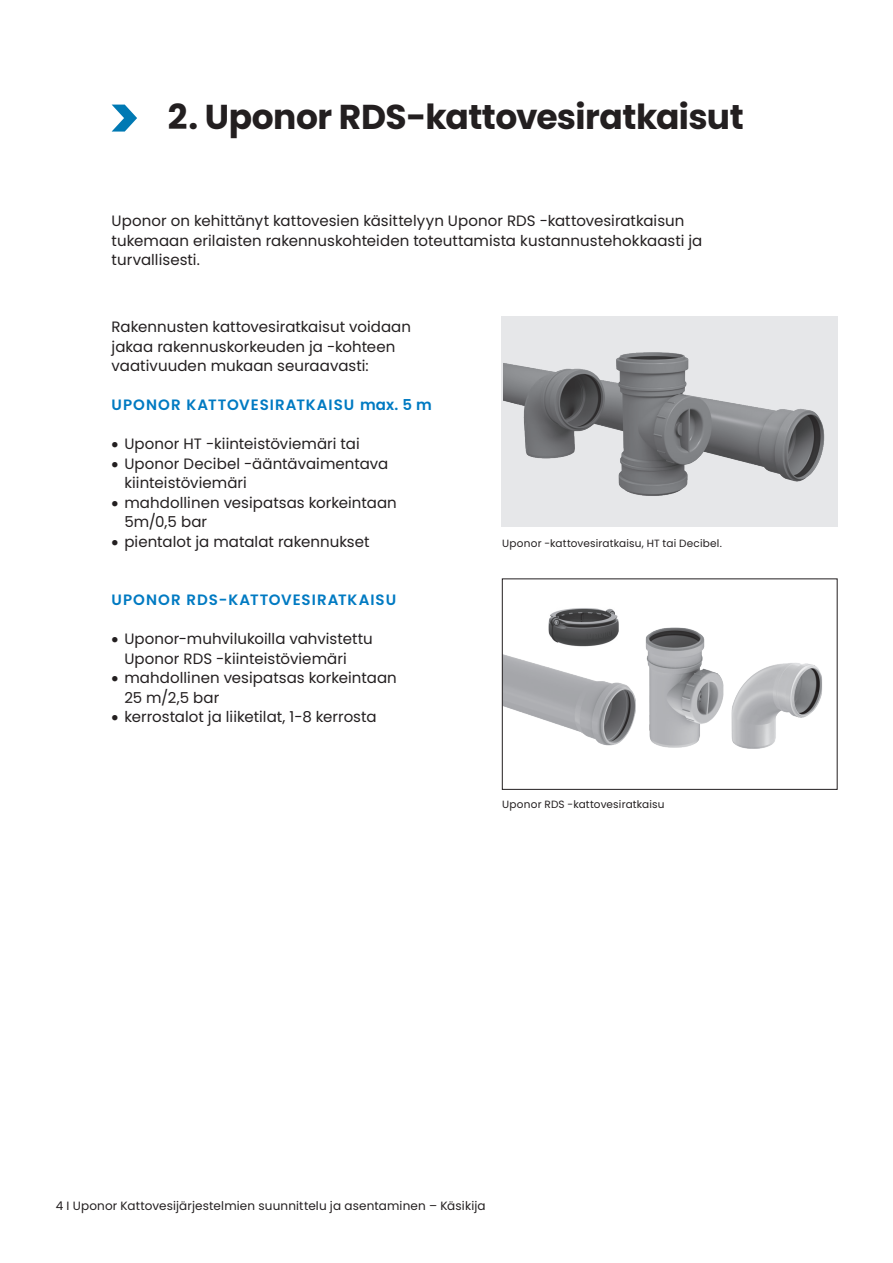
<style>
.page{position:relative;width:893px;height:1263px;background:#fff}
.page>*{position:absolute;margin:0;border:0;box-sizing:border-box;transform-origin:0 0}
.Paaotsikko_sin_2021{font:700 34.5px "Poppins";letter-spacing:-.015em;color:#231f20}
.Leipateksti_2021{font:15px/19.5px "Poppins";letter-spacing:.005em;color:#231f20}
.Väliotsikot_X_x_x{font:600 15px "Poppins";letter-spacing:.065em;color:#007ac2}
.t1{font:12px "Poppins";letter-spacing:.015em;color:#231f20}
.Kuvatekstit_2021{font:10.5px "Poppins";letter-spacing:.02em;color:#231f20}
</style>
<div class="page">
<div style="left:501px;top:316px;width:336px;height:210px;background:#e6e7e9"></div>
<img style="left:504px;top:352px;width:321px;height:144px">
<svg style="left:112px;top:105px;width:25px;height:27px"></svg>
<img style="left:549px;top:608px;width:70px;height:39px">
<img style="left:504px;top:654px;width:132px;height:91px">
<img style="left:646px;top:627px;width:77px;height:121px">
<img style="left:732px;top:663px;width:90px;height:86px">
<p class="Paaotsikko_sin_2021" style="left:168px;top:97px;width:577px">2. Uponor RDS-kattovesiratkaisut</p>
<p class="Leipateksti_2021" style="left:112px;top:211px;width:592px">Uponor on kehittänyt kattovesien käsittelyyn Uponor RDS -kattovesiratkaisun tukemaan erilaisten rakennuskohteiden toteuttamista kustannustehokkaasti ja turvallisesti.</p>
<p class="Leipateksti_2021" style="left:112px;top:317px;width:301px">Rakennusten kattovesiratkaisut voidaan jakaa rakennuskorkeuden ja -kohteen vaativuuden mukaan seuraavasti:</p>
<p class="Väliotsikot_X_x_x" style="left:112px;top:396px;width:322px">UPONOR KATTOVESIRATKAISU max. 5 m</p>
<p class="Leipateksti_2021" style="left:112px;top:434px;width:250px">• Uponor HT -kiinteistöviemäri tai</p>
<p class="Leipateksti_2021" style="left:124px;top:454px;width:265px;text-indent:-13px">• Uponor Decibel -ääntävaimentava kiinteistöviemäri</p>
<p class="Leipateksti_2021" style="left:124px;top:493px;width:274px;text-indent:-13px">• mahdollinen vesipatsas korkeintaan<br>5m/0,5 bar</p>
<p class="Leipateksti_2021" style="left:112px;top:532px;width:259px">• pientalot ja matalat rakennukset</p>
<p class="Väliotsikot_X_x_x" style="left:112px;top:591px;width:286px">UPONOR RDS-KATTOVESIRATKAISU</p>
<p class="Leipateksti_2021" style="left:124px;top:629px;width:250px;text-indent:-13px">• Uponor-muhvilukoilla vahvistettu<br>Uponor RDS -kiinteistöviemäri</p>
<p class="Leipateksti_2021" style="left:124px;top:668px;width:274px;text-indent:-13px">• mahdollinen vesipatsas korkeintaan<br>25 m/2,5 bar</p>
<p class="Leipateksti_2021" style="left:112px;top:707px;width:266px">• kerrostalot ja liiketilat, 1-8 kerrosta</p>
<p class="Kuvatekstit_2021" style="left:502px;top:537px;width:221px">Uponor -kattovesiratkaisu, HT tai Decibel.</p>
<p class="Kuvatekstit_2021" style="left:502px;top:799px;width:164px">Uponor RDS -kattovesiratkaisu</p>
<p class="t1" style="left:56px;top:1199px;width:431px">4 I Uponor Kattovesijärjestelmien suunnittelu ja asentaminen – Käsikija</p>
</div>
